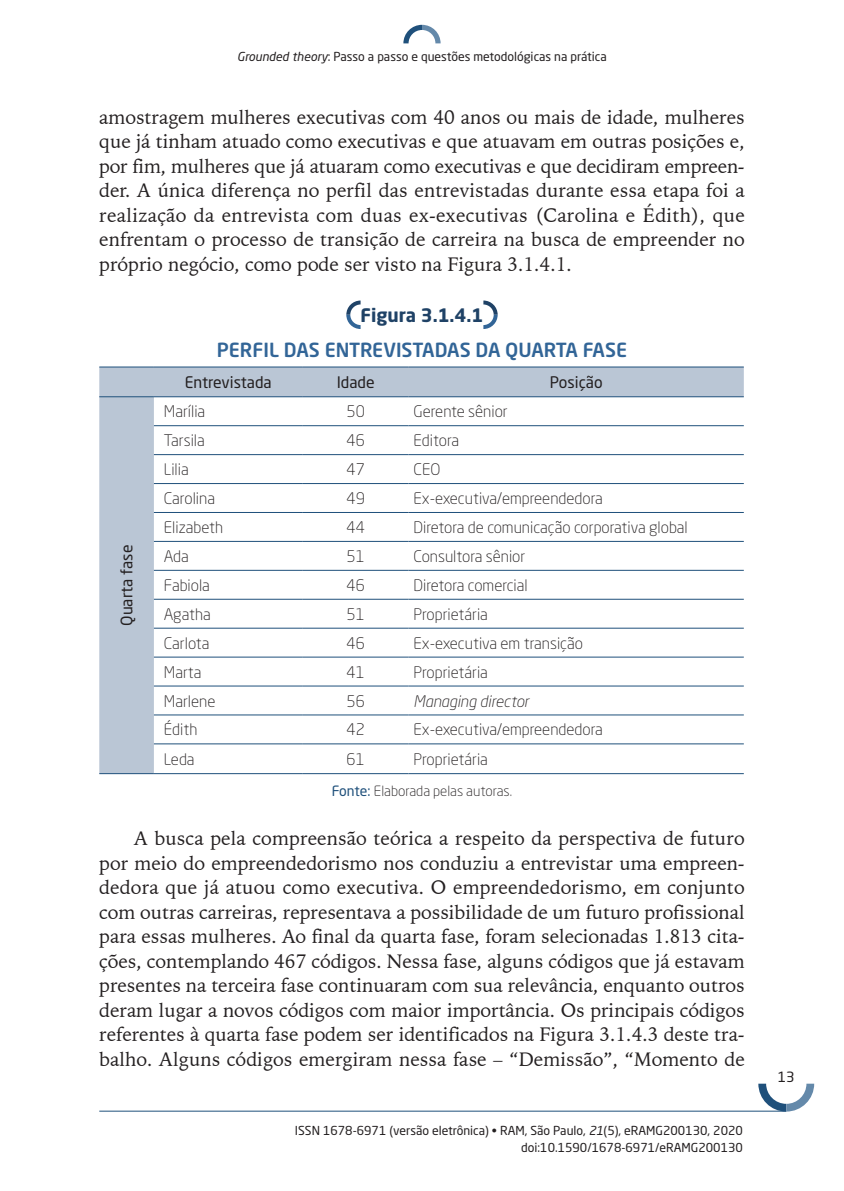
<style>
.page{position:relative;width:844px;height:1191px;background:#fff}
.page>*{position:absolute;margin:0;border:0;box-sizing:border-box;transform-origin:0 0}
.Corpo_do_texto{font:19.25px/24.5px "Iowan Old Style BT";letter-spacing:.005em;color:#231f20;text-align:justify}
.Tabela_Tit{font:500 19.25px "Neo Sans Std";color:#326597}
.Tabela_número{font:700 18.38px "Neo Sans Std";color:#1f4266}
.Tabela_Texto{font:300 15.75px "Neo Sans Std";color:#231f20}
.Tabela_gravata{font:15.75px "Neo Sans Std";color:#231f20}
.Tabela_Texto-2{font:italic 300 15.75px "Neo Sans Std";color:#231f20}
.Tabela_fonte{font:300 14px "Neo Sans Std";color:#231f20}
.t1{font:14px "Neo Sans Std";color:#231f20}
.t2{font:12.25px/17.5px "Neo Sans Std";color:#231f20;text-align:right}
.s1{font-style:italic}
.s2{font-weight:400;color:#1f507b}
</style>
<div class="page">
<hr style="left:99px;top:1110px;width:687px;height:1px;background:#1f507b">
<svg style="left:403px;top:25px;width:37px;height:18px"></svg>
<svg style="left:758px;top:1083px;width:56px;height:28px"></svg>
<svg style="left:346px;top:300px;width:14px;height:29px"></svg>
<svg style="left:483px;top:300px;width:14px;height:29px"></svg>
<svg style="left:99px;top:367px;width:644px;height:406px"></svg>
<hr style="left:99px;top:366px;width:55px;height:1px;background:#1f507b">
<hr style="left:154px;top:366px;width:149px;height:1px;background:#1f507b">
<hr style="left:303px;top:366px;width:105px;height:1px;background:#1f507b">
<hr style="left:408px;top:366px;width:335px;height:1px;background:#1f507b">
<hr style="left:99px;top:396px;width:55px;height:1px;background:#1f507b">
<hr style="left:99px;top:773px;width:55px;height:1px;background:#1f507b">
<hr style="left:154px;top:396px;width:149px;height:1px;background:#1f507b">
<hr style="left:303px;top:396px;width:105px;height:1px;background:#1f507b">
<hr style="left:408px;top:396px;width:335px;height:1px;background:#1f507b">
<hr style="left:154px;top:425px;width:149px;height:1px;background:#1f507b">
<hr style="left:303px;top:425px;width:105px;height:1px;background:#1f507b">
<hr style="left:408px;top:425px;width:335px;height:1px;background:#1f507b">
<hr style="left:154px;top:454px;width:149px;height:1px;background:#1f507b">
<hr style="left:303px;top:454px;width:105px;height:1px;background:#1f507b">
<hr style="left:408px;top:454px;width:335px;height:1px;background:#1f507b">
<hr style="left:154px;top:483px;width:149px;height:1px;background:#1f507b">
<hr style="left:303px;top:483px;width:105px;height:1px;background:#1f507b">
<hr style="left:408px;top:483px;width:335px;height:1px;background:#1f507b">
<hr style="left:154px;top:512px;width:149px;height:1px;background:#1f507b">
<hr style="left:303px;top:512px;width:105px;height:1px;background:#1f507b">
<hr style="left:408px;top:512px;width:335px;height:1px;background:#1f507b">
<hr style="left:154px;top:541px;width:149px;height:1px;background:#1f507b">
<hr style="left:303px;top:541px;width:105px;height:1px;background:#1f507b">
<hr style="left:408px;top:541px;width:335px;height:1px;background:#1f507b">
<hr style="left:154px;top:570px;width:149px;height:1px;background:#1f507b">
<hr style="left:303px;top:570px;width:105px;height:1px;background:#1f507b">
<hr style="left:408px;top:570px;width:335px;height:1px;background:#1f507b">
<hr style="left:154px;top:599px;width:149px;height:1px;background:#1f507b">
<hr style="left:303px;top:599px;width:105px;height:1px;background:#1f507b">
<hr style="left:408px;top:599px;width:335px;height:1px;background:#1f507b">
<hr style="left:154px;top:628px;width:149px;height:1px;background:#1f507b">
<hr style="left:303px;top:628px;width:105px;height:1px;background:#1f507b">
<hr style="left:408px;top:628px;width:335px;height:1px;background:#1f507b">
<hr style="left:154px;top:656px;width:149px;height:1px;background:#1f507b">
<hr style="left:303px;top:656px;width:105px;height:1px;background:#1f507b">
<hr style="left:408px;top:656px;width:335px;height:1px;background:#1f507b">
<hr style="left:154px;top:685px;width:149px;height:1px;background:#1f507b">
<hr style="left:303px;top:685px;width:105px;height:1px;background:#1f507b">
<hr style="left:408px;top:685px;width:335px;height:1px;background:#1f507b">
<hr style="left:154px;top:714px;width:149px;height:1px;background:#1f507b">
<hr style="left:303px;top:714px;width:105px;height:1px;background:#1f507b">
<hr style="left:408px;top:714px;width:335px;height:1px;background:#1f507b">
<hr style="left:154px;top:743px;width:149px;height:1px;background:#1f507b">
<hr style="left:303px;top:743px;width:105px;height:1px;background:#1f507b">
<hr style="left:408px;top:743px;width:335px;height:1px;background:#1f507b">
<hr style="left:154px;top:773px;width:149px;height:1px;background:#1f507b">
<hr style="left:303px;top:773px;width:105px;height:1px;background:#1f507b">
<hr style="left:408px;top:773px;width:335px;height:1px;background:#1f507b">
<p class="t2" style="left:237px;top:47px;width:371px"><span class="s1">Grounded theory</span>: Passo a passo e questões metodológicas na prática</p>
<p class="Corpo_do_texto" style="left:99px;top:105px;width:647px">amostragem mulheres executivas com 40 anos ou mais de idade, mulheres que já tinham atuado como executivas e que atuavam em outras posições e, por fim, mulheres que já atuaram como executivas e que decidiram empreen&shy;der. A única diferença no perfil das entrevistadas durante essa etapa foi a realização da entrevista com duas ex-executivas (Carolina e Édith), que enfrentam o processo de transição de carreira na busca de empreender no próprio negócio, como pode ser visto na Figura 3.1.4.1.</p>
<p class="Tabela_número" style="left:360px;top:303px;width:124px">Figura 3.1.4.1</p>
<p class="Tabela_Tit" style="left:217px;top:338px;width:412px">PERFIL DAS ENTREVISTADAS DA QUARTA FASE</p>
<p class="Tabela_gravata" style="left:185px;top:372px;width:88px">Entrevistada</p>
<p class="Tabela_gravata" style="left:336px;top:372px;width:39px">Idade</p>
<p class="Tabela_gravata" style="left:549px;top:372px;width:54px">Posição</p>
<p class="Tabela_Texto" style="left:164px;top:402px;width:43px">Marília</p>
<p class="Tabela_Texto" style="left:346px;top:402px;width:20px">50</p>
<p class="Tabela_Texto" style="left:413px;top:402px;width:96px">Gerente sênior</p>
<p class="Tabela_Texto" style="left:164px;top:431px;width:43px">Tarsila</p>
<p class="Tabela_Texto" style="left:346px;top:431px;width:20px">46</p>
<p class="Tabela_Texto" style="left:413px;top:431px;width:47px">Editora</p>
<p class="Tabela_Texto" style="left:164px;top:460px;width:26px">Lilia</p>
<p class="Tabela_Texto" style="left:346px;top:460px;width:20px">47</p>
<p class="Tabela_Texto" style="left:413px;top:460px;width:28px">CEO</p>
<p class="Tabela_Texto" style="left:164px;top:489px;width:53px">Carolina</p>
<p class="Tabela_Texto" style="left:346px;top:489px;width:20px">49</p>
<p class="Tabela_Texto" style="left:413px;top:489px;width:191px">Ex-executiva/empreendedora</p>
<p class="Tabela_Texto" style="left:164px;top:518px;width:61px">Elizabeth</p>
<p class="Tabela_Texto" style="left:346px;top:518px;width:20px">44</p>
<p class="Tabela_Texto" style="left:413px;top:518px;width:276px">Diretora de comunicação corporativa global</p>
<p class="Tabela_Texto" style="left:164px;top:547px;width:27px">Ada</p>
<p class="Tabela_Texto" style="left:346px;top:547px;width:20px">51</p>
<p class="Tabela_Texto" style="left:413px;top:547px;width:113px">Consultora sênior</p>
<p class="Tabela_Texto" style="left:164px;top:575px;width:48px">Fabiola</p>
<p class="Tabela_Texto" style="left:346px;top:575px;width:20px">46</p>
<p class="Tabela_Texto" style="left:413px;top:575px;width:116px">Diretora comercial</p>
<p class="Tabela_Texto" style="left:164px;top:604px;width:48px">Agatha</p>
<p class="Tabela_Texto" style="left:346px;top:604px;width:20px">51</p>
<p class="Tabela_Texto" style="left:413px;top:604px;width:76px">Proprietária</p>
<p class="Tabela_Texto" style="left:164px;top:633px;width:47px">Carlota</p>
<p class="Tabela_Texto" style="left:346px;top:633px;width:20px">46</p>
<p class="Tabela_Texto" style="left:413px;top:633px;width:171px">Ex-executiva em transição</p>
<p class="Tabela_Texto" style="left:164px;top:662px;width:39px">Marta</p>
<p class="Tabela_Texto" style="left:346px;top:662px;width:20px">41</p>
<p class="Tabela_Texto" style="left:413px;top:662px;width:76px">Proprietária</p>
<p class="Tabela_Texto" style="left:164px;top:691px;width:53px">Marlene</p>
<p class="Tabela_Texto" style="left:346px;top:691px;width:20px">56</p>
<p class="Tabela_Texto-2" style="left:413px;top:691px;width:117px">Managing director</p>
<p class="Tabela_Texto" style="left:164px;top:720px;width:35px">Édith</p>
<p class="Tabela_Texto" style="left:346px;top:720px;width:20px">42</p>
<p class="Tabela_Texto" style="left:413px;top:720px;width:191px">Ex-executiva/empreendedora</p>
<p class="Tabela_Texto" style="left:164px;top:749px;width:32px">Leda</p>
<p class="Tabela_Texto" style="left:346px;top:749px;width:20px">61</p>
<p class="Tabela_Texto" style="left:413px;top:749px;width:76px">Proprietária</p>
<p class="Tabela_fonte" style="left:332px;top:783px;width:181px"><span class="s2">Fonte:</span> Elaborada pelas autoras.</p>
<p class="Corpo_do_texto" style="left:99px;top:826px;width:647px;text-indent:35px">A busca pela compreensão teórica a respeito da perspectiva de futuro por meio do empreendedorismo nos conduziu a entrevistar uma empreen&shy;dedora que já atuou como executiva. O empreendedorismo, em conjunto com outras carreiras, representava a possibilidade de um futuro profissional para essas mulheres. Ao final da quarta fase, foram selecionadas 1.813 cita&shy;ções, contemplando 467 códigos. Nessa fase, alguns códigos que já estavam presentes na terceira fase continuaram com sua relevância, enquanto outros deram lugar a novos códigos com maior importância. Os principais códigos referentes à quarta fase podem ser identificados na Figura 3.1.4.3 deste tra&shy;balho. Alguns códigos emergiram nessa fase – “Demissão”, “Momento de</p>
<p class="Tabela_gravata" style="left:117px;top:625px;width:82px;rotate:-90deg">Quarta fase</p>
<p class="t2" style="left:295px;top:1121px;width:449px">ISSN 1678-6971 (versão eletrônica) • RAM, São Paulo, <span class="s1">21</span>(5), eRAMG200130, 2020 doi:10.1590/1678-6971/eRAMG200130</p>
<p class="t1" style="left:777px;top:1068px;width:18px">13</p>
</div>
